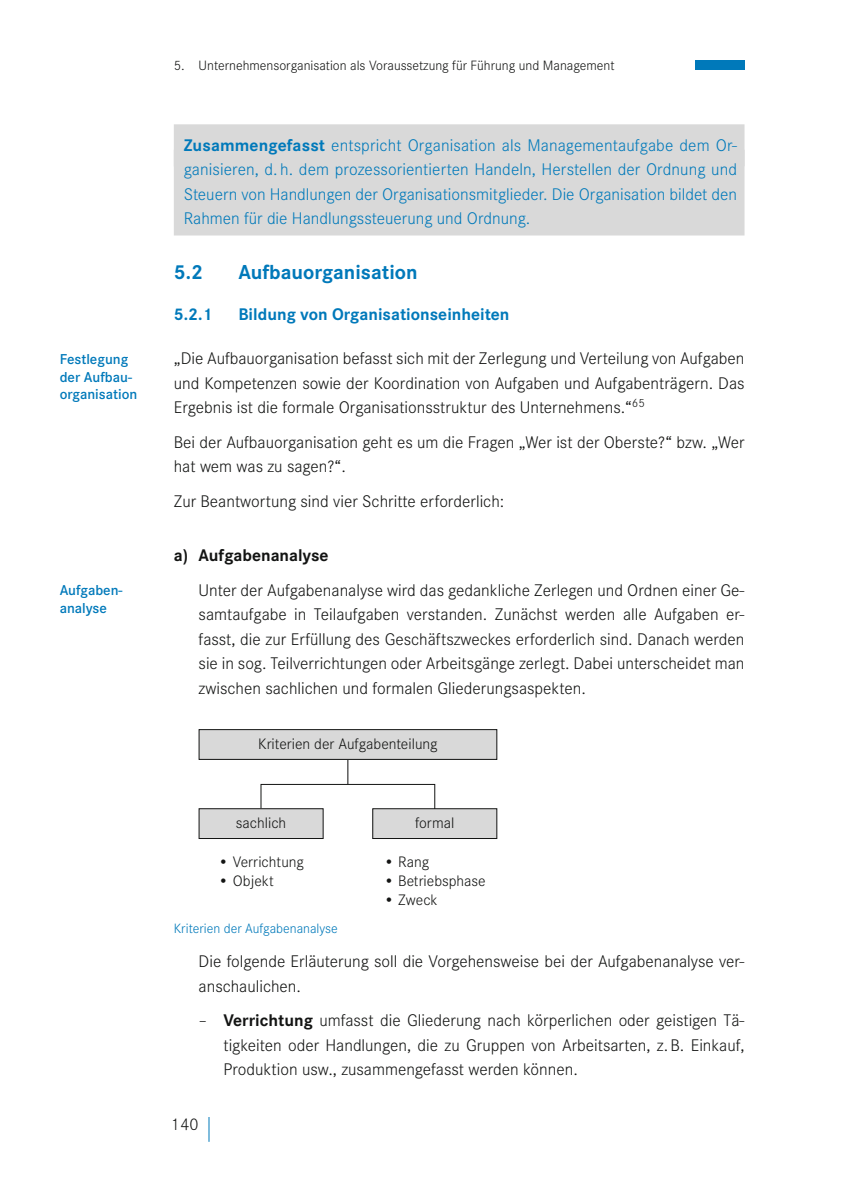
<style>
.page{position:relative;width:841px;height:1190px;background:#fff}
.page>*{position:absolute;margin:0;border:0;box-sizing:border-box;transform-origin:0 0}
.t1{font:700 21px "Corporate S";color:#0079ba}
.t2{font:300 17.5px/24.5px "Corporate S";color:#131413;text-align:justify}
.t3{font:300 17.5px/24.5px "Corporate S";color:#0079ba;text-align:justify}
.t4{font:700 17.5px "Corporate S";color:#0079ba}
.t5{font:700 17.5px "Corporate S";color:#131413}
.t6{font:300 15.75px "Corporate S";color:#131413}
.t7{font:600 14.88px/17.8px "Corporate S";color:#0079ba}
.t8{font:300 14px "Corporate S";color:#131413}
.t9{font:300 14px "Corporate S";color:#0079ba}
.s1{font-weight:700}
</style>
<div class="page">
<div style="left:695px;top:60px;width:49px;height:10px;background:#0079ba"></div>
<svg style="left:208px;top:1117px;width:1px;height:24px"></svg>
<div style="left:174px;top:124px;width:570px;height:42px;background:#d9d9d9"></div>
<div style="left:174px;top:150px;width:570px;height:85px;background:#d9d9d9"></div>
<hr style="left:347px;top:742px;width:1px;height:42px;background:#131413">
<div style="left:199px;top:729px;width:298px;height:30px;background:#d9d9d9"></div>
<div style="left:199px;top:729px;width:298px;height:30px;border:1px solid #131413"></div>
<svg style="left:260px;top:783px;width:175px;height:30px"></svg>
<div style="left:199px;top:808px;width:124px;height:30px;background:#d9d9d9;border:1px solid #131413"></div>
<div style="left:373px;top:808px;width:124px;height:30px;background:#d9d9d9"></div>
<div style="left:372px;top:808px;width:125px;height:30px;border:1px solid #131413"></div>
<p class="t7" style="left:60px;top:350px;width:79px">Festlegung der Aufbau&shy;organisation</p>
<p class="t7" style="left:60px;top:581px;width:64px">Aufgaben&shy;analyse</p>
<p class="t8" style="left:174px;top:58px;width:442px">5. Unternehmensorganisation als Voraussetzung für Führung und Management</p>
<p class="t3" style="left:184px;top:133px;width:555px"><span class="s1">Zusammengefasst</span> entspricht Organisation als Managementaufgabe dem Or&shy;ganisieren, d. h. dem prozessorientierten Handeln, Herstellen der Ordnung und Steuern von Handlungen der Organisationsmitglieder. Die Organisation bildet den Rahmen für die Handlungssteuerung und Ordnung.</p>
<p class="t1" style="left:174px;top:260px;width:31px">5.2</p>
<p class="t1" style="left:238px;top:260px;width:181px">Aufbauorganisation</p>
<p class="t4" style="left:174px;top:304px;width:40px">5.2.1</p>
<p class="t4" style="left:238px;top:304px;width:273px">Bildung von Organisationseinheiten</p>
<p class="t2" style="left:174px;top:346px;width:572px">„Die Aufbauorganisation befasst sich mit der Zerlegung und Verteilung von Aufgaben und Kompetenzen sowie der Koordination von Aufgaben und Aufgabenträgern. Das Ergebnis ist die formale Organisationsstruktur des Unternehmens.“<sup>65</sup></p>
<p class="t2" style="left:174px;top:430px;width:572px">Bei der Aufbauorganisation geht es um die Fragen „Wer ist der Oberste?“ bzw. „Wer hat wem was zu sagen?“.</p>
<p class="t2" style="left:174px;top:489px;width:332px">Zur Beantwortung sind vier Schritte erforderlich:</p>
<p class="t5" style="left:174px;top:545px;width:156px">a) Aufgabenanalyse</p>
<p class="t2" style="left:199px;top:577px;width:547px">Unter der Aufgabenanalyse wird das gedankliche Zerlegen und Ordnen einer Ge&shy;samtaufgabe in Teilaufgaben verstanden. Zunächst werden alle Aufgaben er&shy;fasst, die zur Erfüllung des Geschäftszweckes erforderlich sind. Danach werden sie in sog. Teilverrichtungen oder Arbeitsgänge zerlegt. Dabei unterscheidet man zwischen sachlichen und formalen Gliederungsaspekten.</p>
<p class="t6" style="left:258px;top:735px;width:181px">Kriterien der Aufgabenteilung</p>
<p class="t6" style="left:236px;top:814px;width:52px">sachlich</p>
<p class="t6" style="left:415px;top:814px;width:41px">formal</p>
<p class="t6" style="left:218px;top:853px;width:87px">• Verrichtung</p>
<p class="t6" style="left:218px;top:872px;width:57px">• Objekt</p>
<p class="t6" style="left:384px;top:853px;width:47px">• Rang</p>
<p class="t6" style="left:384px;top:872px;width:103px">• Betriebsphase</p>
<p class="t6" style="left:384px;top:891px;width:56px">• Zweck</p>
<p class="t9" style="left:174px;top:920px;width:166px">Kriterien der Aufgabenanalyse</p>
<p class="t2" style="left:199px;top:949px;width:547px">Die folgende Erläuterung soll die Vorgehensweise bei der Aufgabenanalyse ver&shy;anschaulichen.</p>
<p class="t2" style="left:223px;top:1008px;width:522px;text-indent:-25px">– <span class="s1">Verrichtung</span> umfasst die Gliederung nach körperlichen oder geistigen Tä&shy;tigkeiten oder Handlungen, die zu Gruppen von Arbeitsarten, z.B. Einkauf, Produktion usw., zusammengefasst werden können.</p>
<p class="t2" style="left:171px;top:1112px;width:29px">140</p>
</div>
